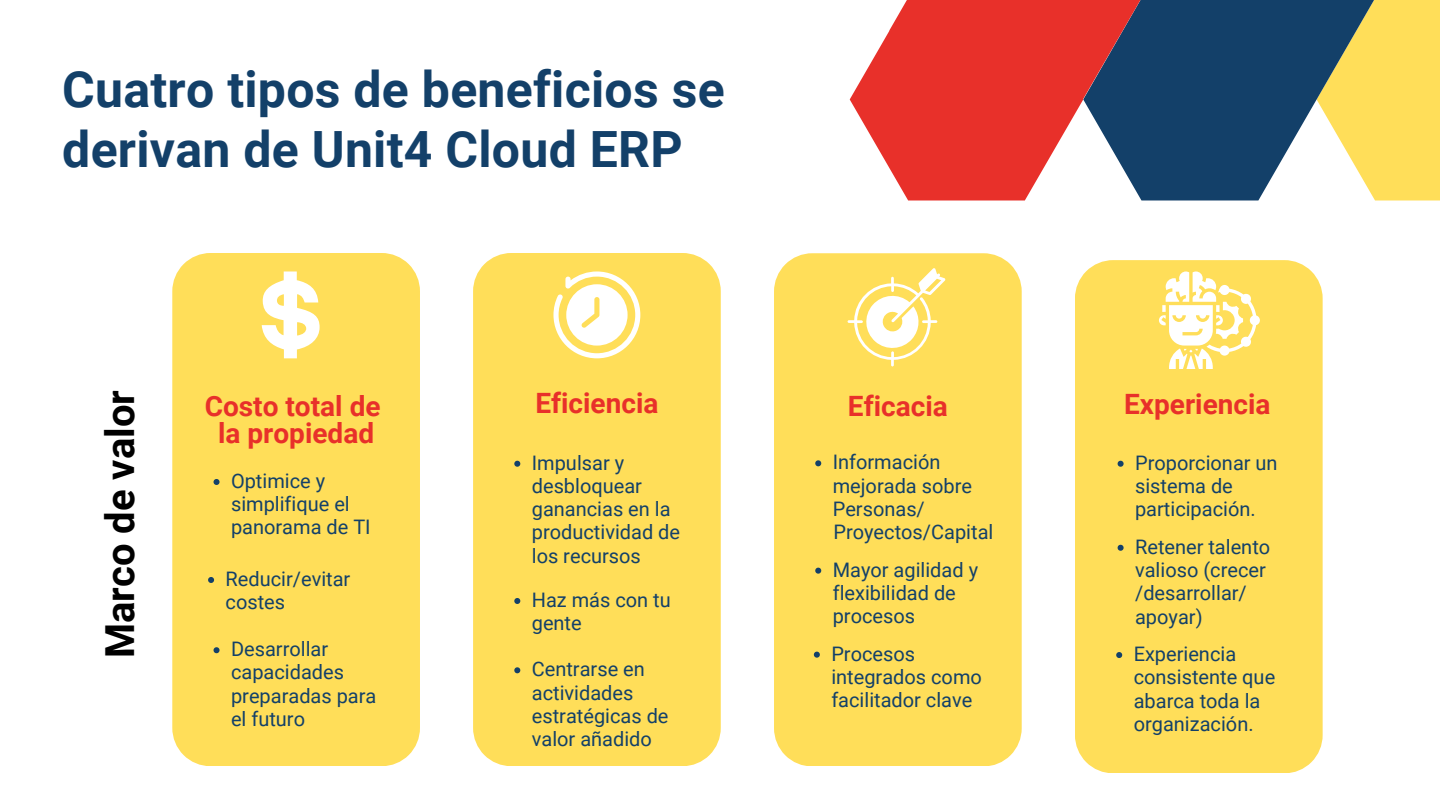
<style>
.page{position:relative;width:1440px;height:810px;background:#fff}
.page>*{position:absolute;margin:0;border:0;box-sizing:border-box;transform-origin:0 0}
.t1{font:700 50px/60px "Roboto";letter-spacing:.005em;color:#134069}
.t2{font:700 40px "Roboto";color:#000}
.t3{font:700 28px/27.8px "Roboto";color:#e8302a;text-align:center}
.t4{font:20px/23.2px "Roboto";color:#134069}
</style>
<div class="page">
<svg style="left:1433px;top:0;width:7px;height:200px"></svg>
<svg style="left:1200px;top:0;width:233px;height:200px"></svg>
<svg style="left:850px;top:0;width:350px;height:200px;fill:#e8302a"></svg>
<div style="left:172px;top:253px;width:248px;height:513px;background:#ffde59"></div>
<svg style="left:262px;top:271px;width:58px;height:87px"></svg>
<div style="left:473px;top:253px;width:248px;height:513px;background:#ffde59"></div>
<svg style="left:553px;top:271px;width:87px;height:87px"></svg>
<div style="left:774px;top:253px;width:248px;height:513px;background:#ffde59"></div>
<svg style="left:848px;top:268px;width:97px;height:98px"></svg>
<div style="left:1075px;top:260px;width:248px;height:513px;background:#ffde59"></div>
<svg style="left:1159px;top:271px;width:101px;height:98px"></svg>
<svg style="left:214px;top:479px;width:6px;height:6px"></svg>
<svg style="left:208px;top:577px;width:6px;height:6px"></svg>
<svg style="left:214px;top:647px;width:6px;height:6px"></svg>
<svg style="left:514px;top:461px;width:6px;height:6px"></svg>
<svg style="left:514px;top:598px;width:6px;height:6px"></svg>
<svg style="left:514px;top:667px;width:6px;height:6px"></svg>
<svg style="left:815px;top:460px;width:6px;height:6px"></svg>
<svg style="left:815px;top:568px;width:6px;height:6px"></svg>
<svg style="left:814px;top:652px;width:6px;height:6px"></svg>
<svg style="left:1118px;top:461px;width:6px;height:6px"></svg>
<svg style="left:1118px;top:545px;width:6px;height:6px"></svg>
<svg style="left:1116px;top:652px;width:6px;height:6px"></svg>
<h1 class="t1" style="left:62px;top:60px;width:664px">Cuatro tipos de beneficios se derivan de Unit4 Cloud ERP</h1>
<h2 class="t2" style="left:97px;top:658px;width:270px;rotate:-90deg">Marco de valor</h2>
<h3 class="t3" style="left:205px;top:392px;width:177px">Costo total de la propiedad</h3>
<p class="t4" style="left:231px;top:470px;width:141px">Optimice y simplifique el panorama de TI</p>
<p class="t4" style="left:226px;top:568px;width:126px">Reducir/evitar costes</p>
<p class="t4" style="left:231px;top:638px;width:147px">Desarrollar capacidades preparadas para el futuro</p>
<h3 class="t3" style="left:535px;top:389px;width:125px">Eficiencia</h3>
<p class="t4" style="left:532px;top:451px;width:150px">Impulsar y desbloquear ganancias en la productividad de los recursos</p>
<p class="t4" style="left:532px;top:589px;width:141px">Haz más con tu gente</p>
<p class="t4" style="left:532px;top:658px;width:138px">Centrarse en actividades estratégicas de valor añadido</p>
<h3 class="t3" style="left:848px;top:392px;width:101px">Eficacia</h3>
<p class="t4" style="left:833px;top:451px;width:162px">Información mejorada sobre<br>Personas/<br>Proyectos/Capital</p>
<p class="t4" style="left:833px;top:558px;width:147px">Mayor agilidad y flexibilidad de procesos</p>
<p class="t4" style="left:831px;top:642px;width:152px">Procesos integrados como facilitador clave</p>
<h3 class="t3" style="left:1124px;top:390px;width:148px">Experiencia</h3>
<p class="t4" style="left:1135px;top:451px;width:144px">Proporcionar un sistema de participación.</p>
<p class="t4" style="left:1135px;top:535px;width:137px">Retener talento valioso (crecer /desarrollar/ apoyar)</p>
<p class="t4" style="left:1134px;top:643px;width:143px">Experiencia consistente que abarca toda la organización.</p>
</div>
